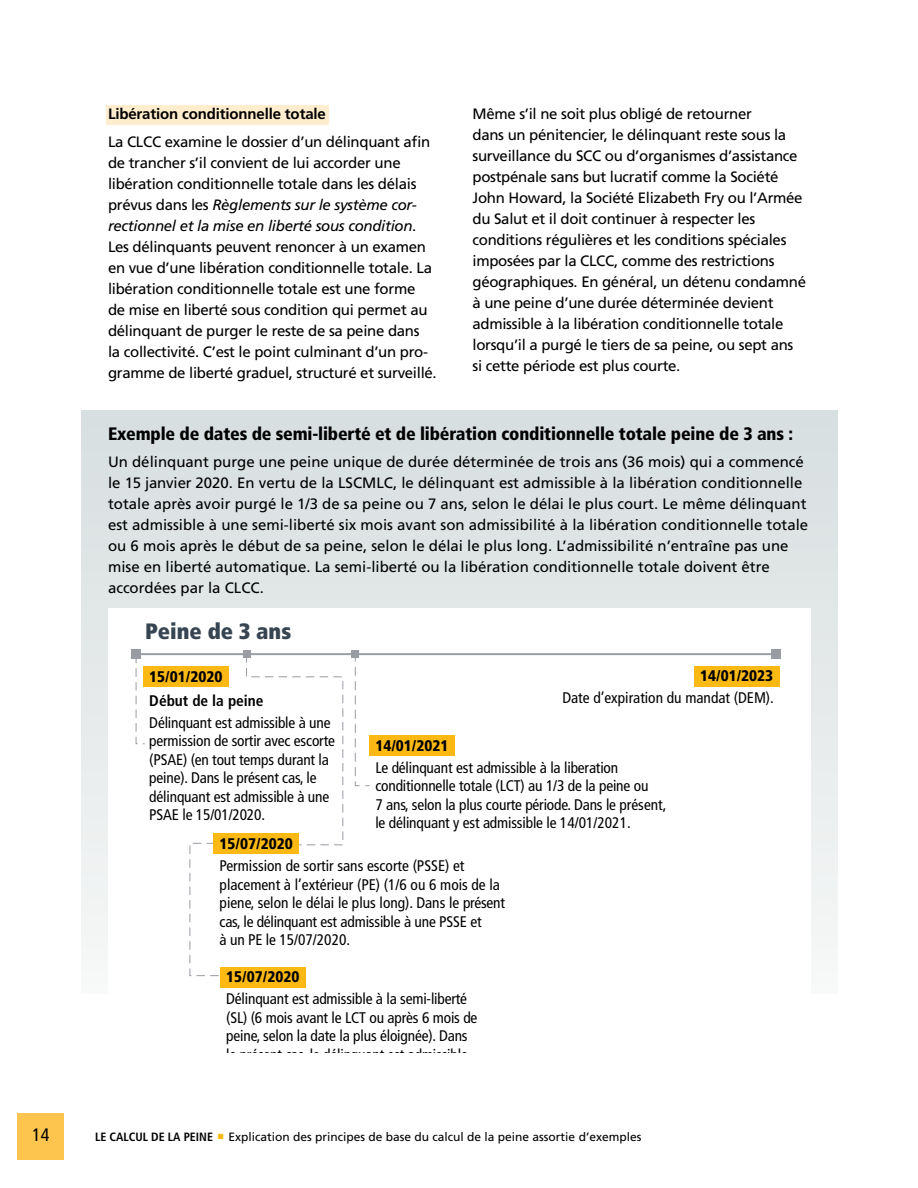
<style>
.page{position:relative;width:918px;height:1188px;background:#fff}
.page>*{position:absolute;margin:0;border:0;box-sizing:border-box;transform-origin:0 0}
.t1{font:900 condensed 22.2px "Frutiger LT Std";color:#374552}
.Example_of{font:900 condensed 18px "Frutiger LT Std";letter-spacing:-.01em;color:#000}
.t2{font:condensed 18px "Frutiger LT Std";color:#000}
.t3{font:condensed 15.45px/18.5px "Frutiger LT Std";letter-spacing:-.01em;color:#000}
.t4{font:700 condensed 15.45px/24px "Frutiger LT Std";color:#000}
.body{font:15px/21px "Frutiger LT Std";letter-spacing:-.02em;color:#000}
.body_span{font:15px/21px "Frutiger LT Std";color:#000}
.t5{font:700 15px "Frutiger LT Std";letter-spacing:-.01em;color:#000}
.t6{font:12px "Frutiger LT Std";color:#000}
.s1{font-style:italic}
.s2{font-weight:900}
.s3{font-weight:700;font-stretch:condensed}
.s4{font-family:"Minion Pro";font-size:18px;color:#fdb913}
</style>
<div class="page">
<div style="left:17px;top:1113px;width:47px;height:47px;background:#fec54e"></div>
<div style="left:81px;top:410px;width:756px;height:584px;background:linear-gradient(to bottom,#d7dedf,#f6f8f7)"></div>
<div style="left:106px;top:106px;width:222px;height:19px;background:#ffedce"></div>
<div style="left:108px;top:609px;width:702px;height:444px;background:#fff"></div>
<svg style="left:189px;top:842px;width:30px;height:134px"></svg>
<div style="left:694px;top:666px;width:86px;height:21px;background:#fdb913"></div>
<div style="left:143px;top:666px;width:86px;height:21px;background:#fdb913"></div>
<hr style="left:136px;top:653px;width:640px;height:2px;background:#9a9ca4">
<div style="left:132px;top:650px;width:9px;height:9px;background:#9a9ca4"></div>
<div style="left:771px;top:650px;width:9px;height:9px;background:#9a9ca4"></div>
<div style="left:243px;top:650px;width:7px;height:8px;background:#9a9ca4"></div>
<div style="left:369px;top:735px;width:86px;height:21px;background:#fdb913"></div>
<div style="left:351px;top:650px;width:8px;height:8px;background:#9a9ca4"></div>
<svg style="left:354px;top:667px;width:16px;height:120px"></svg>
<div style="left:213px;top:833px;width:86px;height:21px;background:#fdb913"></div>
<div style="left:220px;top:967px;width:85px;height:21px;background:#fdb913"></div>
<svg style="left:135px;top:655px;width:11px;height:90px"></svg>
<svg style="left:246px;top:653px;width:98px;height:193px"></svg>
<h4 class="t5" style="left:108px;top:105px;width:219px">Libération conditionnelle totale</h4>
<p class="body" style="left:108px;top:131px;width:330px">La CLCC examine le dossier d’un délinquant afin de trancher s’il convient de lui accorder une libération conditionnelle totale dans les délais prévus dans les <span class="s1">Règlements sur le système cor&shy;rectionnel et la mise en liberté sous condition</span>.<br>Les délinquants peuvent renoncer à un examen en vue d’une libération conditionnelle totale. La libération conditionnelle totale est une forme<br>de mise en liberté sous condition qui permet au délinquant de purger le reste de sa peine dans<br>la collectivité. C’est le point culminant d’un pro&shy;gramme de liberté graduel, structuré et surveillé.</p>
<p class="body" style="left:472px;top:104px;width:335px">Même s’il ne soit plus obligé de retourner<br>dans un pénitencier, le délinquant reste sous la surveillance du SCC ou d’organismes d’assistance postpénale sans but lucratif comme la Société John Howard, la Société Elizabeth Fry ou l’Armée du Salut et il doit continuer à respecter les conditions régulières et les conditions spéciales imposées par la CLCC, comme des restrictions géographiques. En général, un détenu condamné à une peine d’une durée déterminée devient admissible à la libération conditionnelle totale lorsqu’il a purgé le tiers de sa peine, ou sept ans si cette période est plus courte.</p>
<h4 class="Example_of" style="left:108px;top:422px;width:687px">Exemple de dates de semi-liberté et de libération conditionnelle totale peine de 3 ans :</h4>
<p class="body_span" style="left:108px;top:452px;width:702px">Un délinquant purge une peine unique de durée déterminée de trois ans (36 mois) qui a commencé le 15 janvier 2020. En vertu de la LSCMLC, le délinquant est admissible à la libération conditionnelle totale après avoir purgé le 1/3 de sa peine ou 7 ans, selon le délai le plus court. Le même délinquant est admissible à une semi-liberté six mois avant son admissibilité à la libération conditionnelle totale ou 6 mois après le début de sa peine, selon le délai le plus long. L’admissibilité n’entraîne pas une mise en liberté automatique. La semi-liberté ou la libération conditionnelle totale doivent être accordées par la CLCC.</p>
<p class="t1" style="left:145px;top:618px;width:148px">Peine de 3 ans</p>
<p class="t4" style="left:149px;top:665px;width:116px"><span class="s2">15/01/2020<br></span>Début de la peine</p>
<p class="t3" style="left:149px;top:713px;width:187px">Délinquant est admissible à une permission de sortir avec escorte (PSAE) (en tout temps durant la peine). Dans le présent cas, le délinquant est admissible à une<br>PSAE le 15/01/2020.</p>
<p class="t3" style="left:562px;top:665px;width:213px;line-height:21.9px;text-align:right"><span class="s2">14/01/2023<br></span>Date d’expiration du mandat (DEM).</p>
<p class="t3" style="left:375px;top:735px;width:244px;line-height:21.9px"><span class="s2">14/01/2021<br></span>Le délinquant est admissible à la liberation</p>
<p class="t3" style="left:375px;top:777px;width:293px">conditionnelle totale (LCT) au 1/3 de la peine ou<br>7 ans, selon la plus courte période. Dans le présent, le délinquant y est admissible le 14/01/2021.</p>
<p class="t3" style="left:220px;top:833px;width:246px;line-height:21.9px"><span class="s2">15/07/2020<br></span>Permission de sortir sans escorte (PSSE) et</p>
<p class="t3" style="left:220px;top:875px;width:287px">placement à l’extérieur (PE) (1/6 ou 6 mois de la piene, selon le délai le plus long). Dans le présent cas, le délinquant est admissible à une PSSE et<br>à un PE le 15/07/2020.</p>
<p class="t3" style="left:226px;top:966px;width:242px;line-height:21.9px"><span class="s2">15/07/2020<br></span>Délinquant est admissible à la semi-liberté</p>
<p class="t3" style="left:226px;top:1008px;width:253px">(SL) (6 mois avant le LCT ou après 6 mois de peine, selon la date la plus éloignée). Dans le présent cas, le délinquant est admissible</p>
<p class="t2" style="left:32px;top:1124px;width:19px">14</p>
<p class="t6" style="left:95px;top:1129px;width:548px"><span class="s3">LE CALCUL DE LA PEINE</span> <span class="s4">■</span> Explication des principes de base du calcul de la peine assortie d’exemples</p>
</div>
